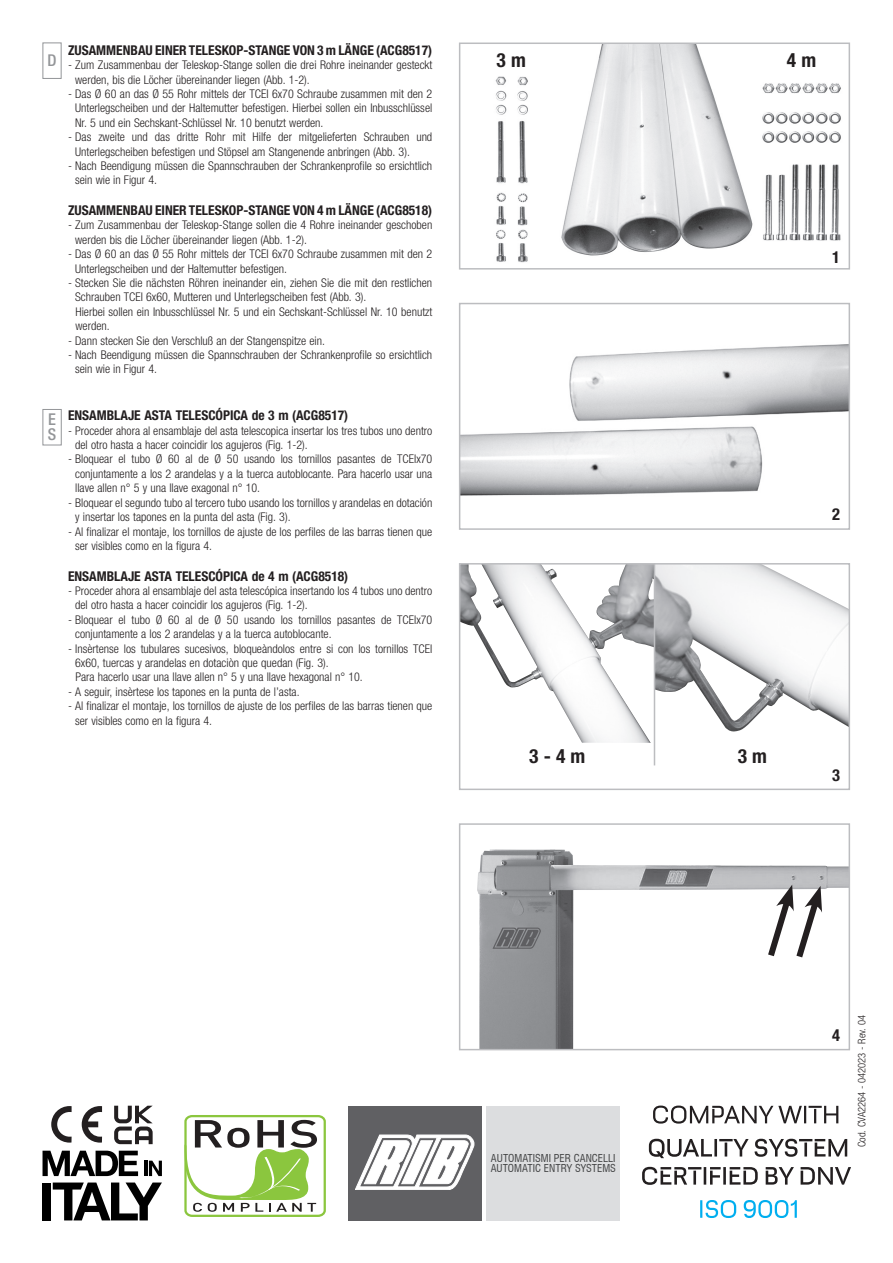
<style>
.page{position:relative;width:893px;height:1263px;background:#fff}
.page>*{position:absolute;margin:0;border:0;box-sizing:border-box;transform-origin:0 0}
.t1{font:700 condensed 19.5px "Helvetica Neue";color:#231f20}
.t2{font:700 condensed 16.5px "Helvetica Neue";color:#231f20}
.t3{font:500 condensed 16.35px/14.2px "Helvetica Neue";color:#939598}
.t4{font:700 condensed 13.5px "Helvetica Neue";color:#231f20}
.t5{font:300 condensed 12px/14.4px "Helvetica Neue";color:#231f20}
.t6{font:condensed 10.65px/10.6px "Swiss 721 BT";color:#424344}
.t7{font:300 condensed 10.5px "Helvetica Neue";color:#231f20}
</style>
<div class="page">
<div style="left:486px;top:1106px;width:134px;height:114px;background:#dcdddf"></div>
<div style="left:348px;top:1106px;width:134px;height:114px;background:#606063"></div>
<svg style="left:355px;top:1135px;width:119px;height:55px"></svg>
<svg style="left:43px;top:1151px;width:95px;height:25px"></svg>
<div style="left:43px;top:1182px;width:8px;height:38px;background:#000"></div>
<svg style="left:53px;top:1182px;width:109px;height:38px"></svg>
<hr style="left:144px;top:1161px;width:4px;height:15px;background:#000">
<svg style="left:149px;top:1161px;width:13px;height:15px"></svg>
<svg style="left:51px;top:1106px;width:21px;height:36px"></svg>
<svg style="left:82px;top:1106px;width:20px;height:36px"></svg>
<svg style="left:114px;top:1106px;width:39px;height:38px"></svg>
<svg style="left:700px;top:1200px;width:97px;height:18px"></svg>
<svg style="left:642px;top:1167px;width:209px;height:18px"></svg>
<svg style="left:649px;top:1139px;width:198px;height:19px"></svg>
<svg style="left:653px;top:1105px;width:185px;height:18px"></svg>
<svg style="left:184px;top:1115px;width:142px;height:102px"></svg>
<div style="left:43px;top:43px;width:19px;height:36px;border:1px solid #939598"></div>
<div style="left:43px;top:409px;width:19px;height:36px;border:1px solid #939598"></div>
<svg style="left:459px;top:823px;width:391px;height:228px"></svg>
<svg style="left:459px;top:42px;width:391px;height:228px"></svg>
<svg style="left:459px;top:302px;width:391px;height:228px"></svg>
<svg style="left:459px;top:563px;width:391px;height:227px"></svg>
<svg style="left:763px;top:885px;width:61px;height:79px"></svg>
<img style="left:491px;top:67px;width:40px;height:198px">
<img style="left:761px;top:68px;width:81px;height:195px">
<h3 class="t3" style="left:47px;top:53px;width:11px">D</h3>
<h3 class="t3" style="left:48px;top:412px;width:10px">E<br>S</h3>
<p class="t4" style="left:68px;top:42px;width:366px">ZUSAMMENBAU EINER TELESKOP-STANGE VON 3 m LÄNGE (ACG8517)</p>
<p class="t5" style="left:75px;top:58px;width:359px;text-indent:-7px">- Zum Zusammenbau der Teleskop-Stange sollen die drei Rohre ineinander gesteckt werden, bis die Löcher übereinander liegen (Abb. 1-2).</p>
<p class="t5" style="left:75px;top:86px;width:359px;text-align:justify;text-indent:-7px">- Das Ø 60 an das Ø 55 Rohr mittels der TCEI 6x70 Schraube zusammen mit den 2<br>Unterlegscheiben und der Haltemutter befestigen. Hierbei sollen ein Inbusschlüssel Nr. 5 und ein Sechskant-Schlüssel Nr. 10 benutzt werden.</p>
<p class="t5" style="left:75px;top:130px;width:359px;text-indent:-7px">- Das zweite und das dritte Rohr mit Hilfe der mitgelieferten Schrauben und<br>Unterlegscheiben befestigen und Stöpsel am Stangenende anbringen (Abb. 3).</p>
<p class="t5" style="left:75px;top:158px;width:359px;text-indent:-7px">- Nach Beendigung müssen die Spannschrauben der Schrankenprofile so ersichtlich sein wie in Figur 4.</p>
<p class="t4" style="left:68px;top:202px;width:366px">ZUSAMMENBAU EINER TELESKOP-STANGE VON 4 m LÄNGE (ACG8518)</p>
<p class="t5" style="left:75px;top:218px;width:359px;text-indent:-7px">- Zum Zusammenbau der Teleskop-Stange sollen die 4 Rohre ineinander geschoben werden bis die Löcher übereinander liegen (Abb. 1-2).</p>
<p class="t5" style="left:75px;top:247px;width:359px;text-indent:-7px">- Das Ø 60 an das Ø 55 Rohr mittels der TCEI 6x70 Schraube zusammen mit den 2<br>Unterlegscheiben und der Haltemutter befestigen.</p>
<p class="t5" style="left:75px;top:275px;width:359px;text-indent:-7px">- Stecken Sie die nächsten Röhren ineinander ein, ziehen Sie die mit den restlichen Schrauben TCEI 6x60, Mutteren und Unterlegscheiben fest (Abb. 3).<br>Hierbei sollen ein Inbusschlüssel Nr. 5 und ein Sechskant-Schlüssel Nr. 10 benutzt werden.</p>
<p class="t5" style="left:68px;top:333px;width:258px">- Dann stecken Sie den Verschluß an der Stangenspitze ein.</p>
<p class="t5" style="left:75px;top:347px;width:359px;text-indent:-7px">- Nach Beendigung müssen die Spannschrauben der Schrankenprofile so ersichtlich sein wie in Figur 4.</p>
<p class="t4" style="left:68px;top:407px;width:282px">ENSAMBLAJE ASTA TELESCÓPICA de 3 m (ACG8517)</p>
<p class="t5" style="left:75px;top:423px;width:359px;text-indent:-7px">- Proceder ahora al ensamblaje del asta telescopica insertar los tres tubos uno dentro del otro hasta a hacer coincidir los agujeros (Fig. 1-2).</p>
<p class="t5" style="left:75px;top:452px;width:359px;text-align:justify;text-indent:-7px">- Bloquear el tubo Ø 60 al de Ø 50 usando los tornillos pasantes de TCEIx70 conjuntamente a los 2 arandelas y a la tuerca autoblocante. Para hacerlo usar una llave allen n° 5 y una llave exagonal n° 10.</p>
<p class="t5" style="left:75px;top:495px;width:359px;text-indent:-7px">- Bloquear el segundo tubo al tercero tubo usando los tornillos y arandelas en dotación y insertar los tapones en la punta del asta (Fig. 3).</p>
<p class="t5" style="left:75px;top:524px;width:359px;text-indent:-7px">- Al finalizar el montaje, los tornillos de ajuste de los perfiles de las barras tienen que ser visibles como en la figura 4.</p>
<p class="t4" style="left:68px;top:567px;width:282px">ENSAMBLAJE ASTA TELESCÓPICA de 4 m (ACG8518)</p>
<p class="t5" style="left:75px;top:583px;width:359px;text-indent:-7px">- Proceder ahora al ensamblaje del asta telescópica insertando los 4 tubos uno dentro del otro hasta a hacer coincidir los agujeros (Fig. 1-2).</p>
<p class="t5" style="left:75px;top:612px;width:359px;text-indent:-7px">- Bloquear el tubo Ø 60 al de Ø 50 usando los tornillos pasantes de TCEIx70 conjuntamente a los 2 arandelas y a la tuerca autoblocante.</p>
<p class="t5" style="left:75px;top:641px;width:359px;text-indent:-7px">- Insèrtense los tubulares sucesivos, bloqueàndolos entre si con los tornillos TCEI<br>6x60, tuercas y arandelas en dotaciòn que quedan (Fig. 3).<br>Para hacerlo usar una llave allen n° 5 y una llave hexagonal n° 10.</p>
<p class="t5" style="left:68px;top:684px;width:233px">- A seguir, insèrtese los tapones en la punta de l’asta.</p>
<p class="t5" style="left:75px;top:698px;width:359px;text-indent:-7px">- Al finalizar el montaje, los tornillos de ajuste de los perfiles de las barras tienen que ser visibles como en la figura 4.</p>
<h1 class="t1" style="left:497px;top:49px;width:31px">3 m</h1>
<h1 class="t1" style="left:529px;top:744px;width:58px">3 - 4 m</h1>
<p class="t6" style="left:491px;top:1152px;width:127px">AUTOMATISMI PER CANCELLI<br>AUTOMATIC ENTRY SYSTEMS</p>
<h1 class="t1" style="left:787px;top:49px;width:31px">4 m</h1>
<h2 class="t2" style="left:832px;top:247px;width:9px">1</h2>
<h2 class="t2" style="left:832px;top:504px;width:9px">2</h2>
<h1 class="t1" style="left:738px;top:744px;width:31px">3 m</h1>
<h2 class="t2" style="left:832px;top:765px;width:9px">3</h2>
<h2 class="t2" style="left:832px;top:1025px;width:9px">4</h2>
<p class="t7" style="left:856px;top:1147px;width:133px;rotate:-90deg">Cod. CVA2264 - 042023 - Rev. 04</p>
</div>
